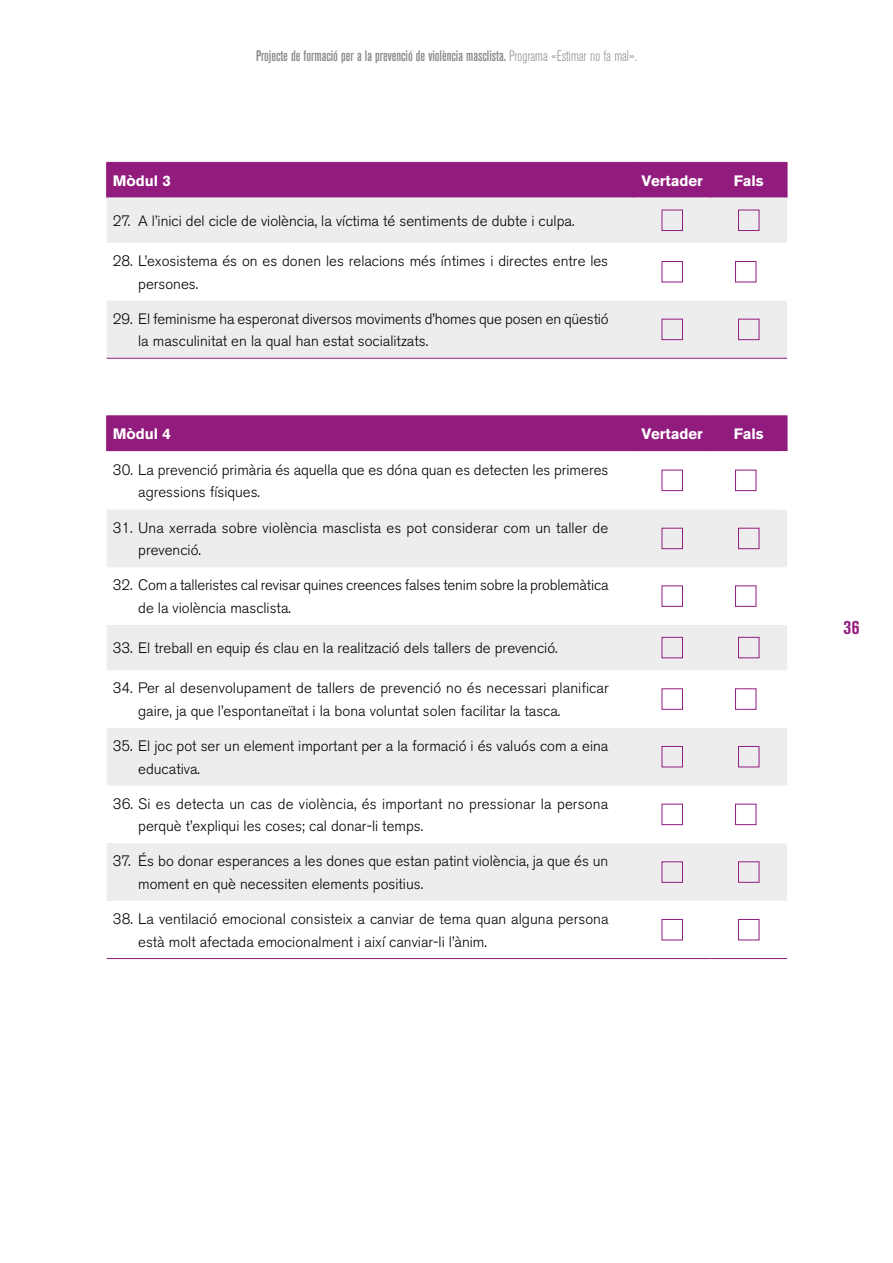
<style>
.page{position:relative;width:893px;height:1263px;background:#fff}
.page>*{position:absolute;margin:0;border:0;box-sizing:border-box;transform-origin:0 0}
.t1{font:700 condensed 19.5px "Akzidenz Grotesk BE";color:#921c7e}
.t2{font:300 15px/22.5px "Akzidenz Grotesk BE";color:#000}
.t3{font:500 condensed 15px "Akzidenz Grotesk BE";color:#878787}
.t4{font:700 15px "Akzidenz Grotesk BE";color:#fff}
.s1{font-weight:300}
</style>
<div class="page">
<div style="left:107px;top:163px;width:680px;height:35px;background:#921c7e"></div>
<svg style="left:107px;top:198px;width:680px;height:160px;fill:#ededed"></svg>
<hr style="left:106px;top:162px;width:528px;height:1px;background:#921c7e">
<hr style="left:106px;top:163px;width:1px;height:35px;background:#921c7e">
<hr style="left:634px;top:162px;width:76px;height:1px;background:#921c7e">
<hr style="left:634px;top:163px;width:1px;height:35px;background:#921c7e">
<hr style="left:710px;top:162px;width:77px;height:1px;background:#921c7e">
<hr style="left:710px;top:163px;width:1px;height:35px;background:#921c7e">
<hr style="left:787px;top:163px;width:1px;height:35px;background:#921c7e">
<hr style="left:107px;top:358px;width:527px;height:1px;background:#921c7e">
<hr style="left:634px;top:358px;width:76px;height:1px;background:#921c7e">
<hr style="left:710px;top:358px;width:77px;height:1px;background:#921c7e">
<div style="left:781px;top:243px;width:12px;height:58px;background:#fff"></div>
<div style="left:662px;top:210px;width:21px;height:21px;border:1px solid #921c7e"></div>
<div style="left:738px;top:210px;width:21px;height:21px;border:1px solid #921c7e"></div>
<div style="left:662px;top:261px;width:21px;height:21px;border:1px solid #921c7e"></div>
<div style="left:735px;top:261px;width:21px;height:21px;border:1px solid #921c7e"></div>
<div style="left:662px;top:319px;width:21px;height:21px;border:1px solid #921c7e"></div>
<div style="left:738px;top:319px;width:21px;height:21px;border:1px solid #921c7e"></div>
<div style="left:107px;top:416px;width:680px;height:35px;background:#921c7e"></div>
<svg style="left:107px;top:510px;width:680px;height:391px;fill:#ededed"></svg>
<hr style="left:106px;top:415px;width:528px;height:1px;background:#921c7e">
<hr style="left:106px;top:416px;width:1px;height:35px;background:#921c7e">
<hr style="left:634px;top:415px;width:76px;height:1px;background:#921c7e">
<hr style="left:634px;top:416px;width:1px;height:35px;background:#921c7e">
<hr style="left:710px;top:415px;width:77px;height:1px;background:#921c7e">
<hr style="left:710px;top:416px;width:1px;height:35px;background:#921c7e">
<hr style="left:787px;top:416px;width:1px;height:35px;background:#921c7e">
<hr style="left:107px;top:958px;width:527px;height:1px;background:#921c7e">
<hr style="left:634px;top:958px;width:76px;height:1px;background:#921c7e">
<hr style="left:710px;top:958px;width:77px;height:1px;background:#921c7e">
<div style="left:781px;top:567px;width:12px;height:58px;background:#fff"></div>
<div style="left:781px;top:670px;width:12px;height:58px;background:#fff"></div>
<div style="left:781px;top:785px;width:12px;height:58px;background:#fff"></div>
<div style="left:662px;top:470px;width:21px;height:21px;border:1px solid #921c7e"></div>
<div style="left:735px;top:470px;width:21px;height:21px;border:1px solid #921c7e"></div>
<div style="left:662px;top:528px;width:21px;height:21px;border:1px solid #921c7e"></div>
<div style="left:738px;top:528px;width:21px;height:21px;border:1px solid #921c7e"></div>
<div style="left:662px;top:585px;width:21px;height:22px;border:1px solid #921c7e"></div>
<div style="left:735px;top:585px;width:21px;height:22px;border:1px solid #921c7e"></div>
<div style="left:662px;top:637px;width:21px;height:21px;border:1px solid #921c7e"></div>
<div style="left:738px;top:637px;width:21px;height:21px;border:1px solid #921c7e"></div>
<div style="left:662px;top:688px;width:21px;height:22px;border:1px solid #921c7e"></div>
<div style="left:735px;top:688px;width:21px;height:22px;border:1px solid #921c7e"></div>
<div style="left:662px;top:746px;width:21px;height:21px;border:1px solid #921c7e"></div>
<div style="left:738px;top:746px;width:21px;height:21px;border:1px solid #921c7e"></div>
<div style="left:662px;top:804px;width:21px;height:21px;border:1px solid #921c7e"></div>
<div style="left:735px;top:804px;width:21px;height:21px;border:1px solid #921c7e"></div>
<div style="left:662px;top:861px;width:21px;height:22px;border:1px solid #921c7e"></div>
<div style="left:738px;top:861px;width:21px;height:22px;border:1px solid #921c7e"></div>
<div style="left:662px;top:919px;width:21px;height:21px;border:1px solid #921c7e"></div>
<div style="left:738px;top:919px;width:21px;height:21px;border:1px solid #921c7e"></div>
<p class="t3" style="left:256px;top:47px;width:382px">Projecte de formació per a la prevenció de violència masclista. <span class="s1">Programa «Estimar no fa mal».</span></p>
<p class="t4" style="left:113px;top:172px;width:60px">Mòdul 3</p>
<p class="t4" style="left:642px;top:172px;width:63px">Vertader</p>
<p class="t4" style="left:734px;top:172px;width:32px">Fals</p>
<p class="t2" style="left:113px;top:210px;width:463px">27. A l’inici del cicle de violència, la víctima té sentiments de dubte i culpa.</p>
<p class="t2" style="left:138px;top:250px;width:471px;text-indent:-26px">28. L’exosistema és on es donen les relacions més íntimes i directes entre les persones.</p>
<p class="t2" style="left:138px;top:308px;width:472px;text-indent:-26px">29. El feminisme ha esperonat diversos moviments d’homes que posen en qüestió la masculinitat en la qual han estat socialitzats.</p>
<p class="t4" style="left:113px;top:425px;width:60px">Mòdul 4</p>
<p class="t4" style="left:642px;top:425px;width:63px">Vertader</p>
<p class="t4" style="left:734px;top:425px;width:32px">Fals</p>
<p class="t2" style="left:138px;top:459px;width:472px;text-indent:-26px">30. La prevenció primària és aquella que es dóna quan es detecten les primeres agressions físiques.</p>
<p class="t2" style="left:138px;top:517px;width:472px;text-indent:-26px">31. Una xerrada sobre violència masclista es pot considerar com un taller de prevenció.</p>
<p class="t2" style="left:138px;top:574px;width:472px;text-indent:-26px">32. Com a talleristes cal revisar quines creences falses tenim sobre la problemàtica de la violència masclista.</p>
<p class="t2" style="left:113px;top:637px;width:446px">33. El treball en equip és clau en la realització dels tallers de prevenció.</p>
<p class="t2" style="left:138px;top:677px;width:472px;text-indent:-26px">34. Per al desenvolupament de tallers de prevenció no és necessari planificar gaire, ja que l’espontaneïtat i la bona voluntat solen facilitar la tasca.</p>
<p class="t2" style="left:138px;top:735px;width:472px;text-indent:-26px">35. El joc pot ser un element important per a la formació i és valuós com a eina educativa.</p>
<p class="t2" style="left:138px;top:792px;width:472px;text-indent:-26px">36. Si es detecta un cas de violència, és important no pressionar la persona perquè t’expliqui les coses; cal donar-li temps.</p>
<p class="t2" style="left:138px;top:850px;width:472px;text-indent:-26px">37. És bo donar esperances a les dones que estan patint violència, ja que és un moment en què necessiten elements positius.</p>
<p class="t2" style="left:138px;top:908px;width:472px;text-indent:-26px">38. La ventilació emocional consisteix a canviar de tema quan alguna persona està molt afectada emocionalment i així canviar-li l’ànim.</p>
<h1 class="t1" style="left:843px;top:616px;width:18px">36</h1>
</div>
